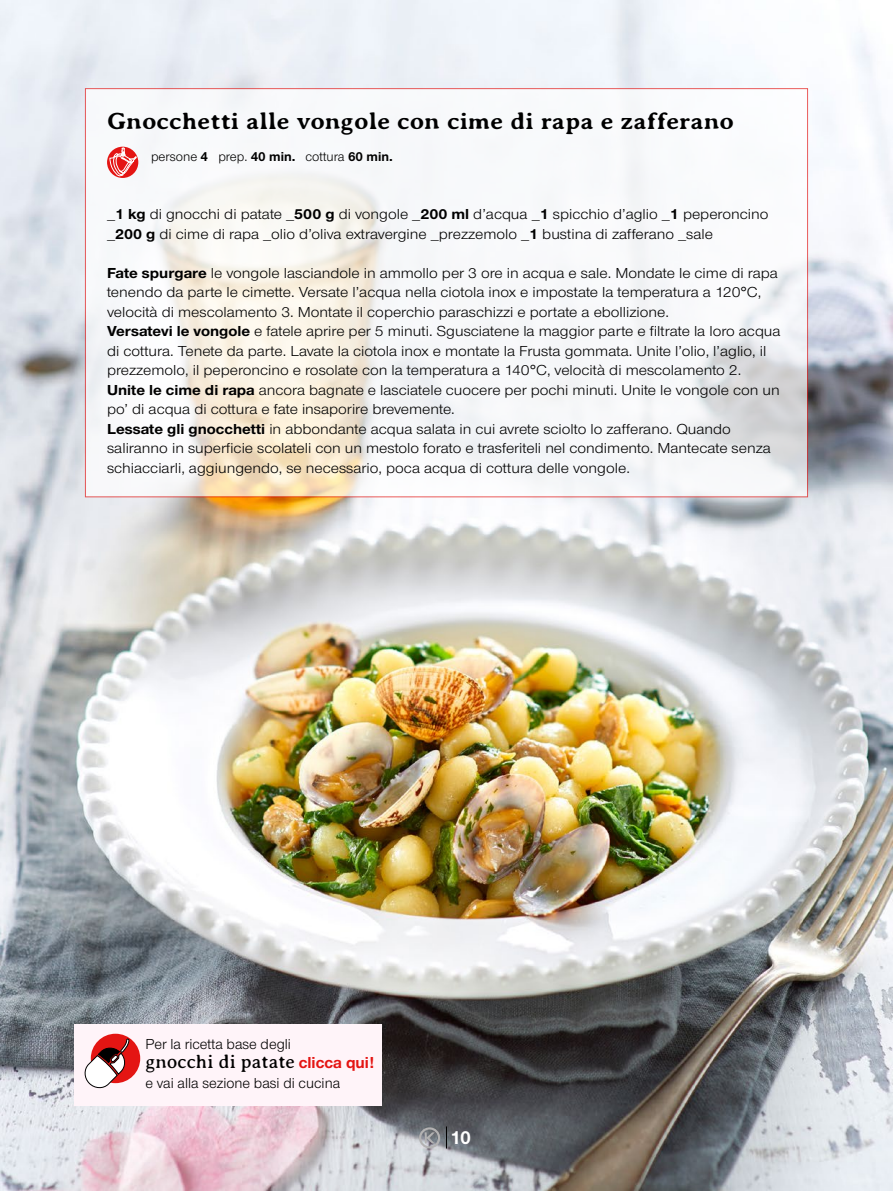
<style>
.page{position:relative;width:893px;height:1191px;background:#fff}
.page>*{position:absolute;margin:0;border:0;box-sizing:border-box;transform-origin:0 0}
.t1{font:700 24px "Averia Serif";color:#000;scale:1.08 1}
.t2{font:19.5px "Averia Serif";color:#000}
.t3{font:700 19.5px "Nimbus Sans Novus T";color:#fff}
.t4{font:15px/19.5px "Nimbus Sans Novus T";color:#000;scale:1.08 1}
.t5{font:15px "Nimbus Sans Novus T";color:#000}
.t6{font:13.5px "Nimbus Sans Novus T";color:#000}
.s1{font-weight:700}
.s2{font-family:"Nimbus Sans Novus T";font-weight:700;font-size:16.5px;color:#e41513}
</style>
<div class="page">
<img style="left:0;top:0;width:893px;height:1191px">
<svg style="left:85px;top:88px;width:723px;height:409px"></svg>
<svg style="left:446px;top:1126px;width:1px;height:22px"></svg>
<div style="left:419px;top:1127px;width:21px;height:21px;border:2px solid #b3b2b2;border-radius:50%"></div>
<svg style="left:425px;top:1132px;width:10px;height:11px"></svg>
<div style="left:74px;top:1024px;width:308px;height:81px;background:#fff4f9"></div>
<div style="left:91px;top:1033px;width:49px;height:50px;background:#e41513;border-radius:50%"></div>
<svg style="left:84px;top:1038px;width:45px;height:51px"></svg>
<svg style="left:107px;top:147px;width:31px;height:31px"></svg>
<svg style="left:109px;top:147px;width:28px;height:29px"></svg>
<h1 class="t1" style="left:107px;top:108px;width:582px">Gnocchetti alle vongole con cime di rapa e zafferano</h1>
<p class="t6" style="left:151px;top:149px;width:243px">persone <span class="s1">4</span> prep. <span class="s1">40 min.</span> cottura <span class="s1">60 min.</span></p>
<p class="t4" style="left:107px;top:204px;width:614px">_<span class="s1">1 kg</span> di gnocchi di patate _<span class="s1">500 g</span> di vongole _<span class="s1">200 ml</span> d’acqua _<span class="s1">1</span> spicchio d’aglio _<span class="s1">1</span> peperoncino _<span class="s1">200 g</span> di cime di rapa _olio d’oliva extravergine _prezzemolo _<span class="s1">1</span> bustina di zafferano _sale</p>
<p class="t4" style="left:107px;top:262px;width:625px"><span class="s1">Fate spurgare</span> le vongole lasciandole in ammollo per 3 ore in acqua e sale. Mondate le cime di rapa tenendo da parte le cimette. Versate l’acqua nella ciotola inox e impostate la temperatura a 120°C, velocità di mescolamento 3. Montate il coperchio paraschizzi e portate a ebollizione.<br><span class="s1">Versatevi le vongole</span> e fatele aprire per 5 minuti. Sgusciatene la maggior parte e filtrate la loro acqua di cottura. Tenete da parte. Lavate la ciotola inox e montate la Frusta gommata. Unite l’olio, l’aglio, il prezzemolo, il peperoncino e rosolate con la temperatura a 140°C, velocità di mescolamento 2.<br><span class="s1">Unite le cime di rapa</span> ancora bagnate e lasciatele cuocere per pochi minuti. Unite le vongole con un po’ di acqua di cottura e fate insaporire brevemente.<br><span class="s1">Lessate gli gnocchetti</span> in abbondante acqua salata in cui avrete sciolto lo zafferano. Quando saliranno in superficie scolateli con un mestolo forato e trasferiteli nel condimento. Mantecate senza schiacciarli, aggiungendo, se necessario, poca acqua di cottura delle vongole.</p>
<p class="t5" style="left:146px;top:1034px;width:147px">Per la ricetta base degli</p>
<h2 class="t2" style="left:146px;top:1050px;width:230px">gnocchi di patate <span class="s2">clicca qui!</span></h2>
<p class="t5" style="left:146px;top:1073px;width:196px">e vai alla sezione basi di cucina</p>
<h2 class="t3" style="left:450px;top:1126px;width:22px">10</h2>
</div>
